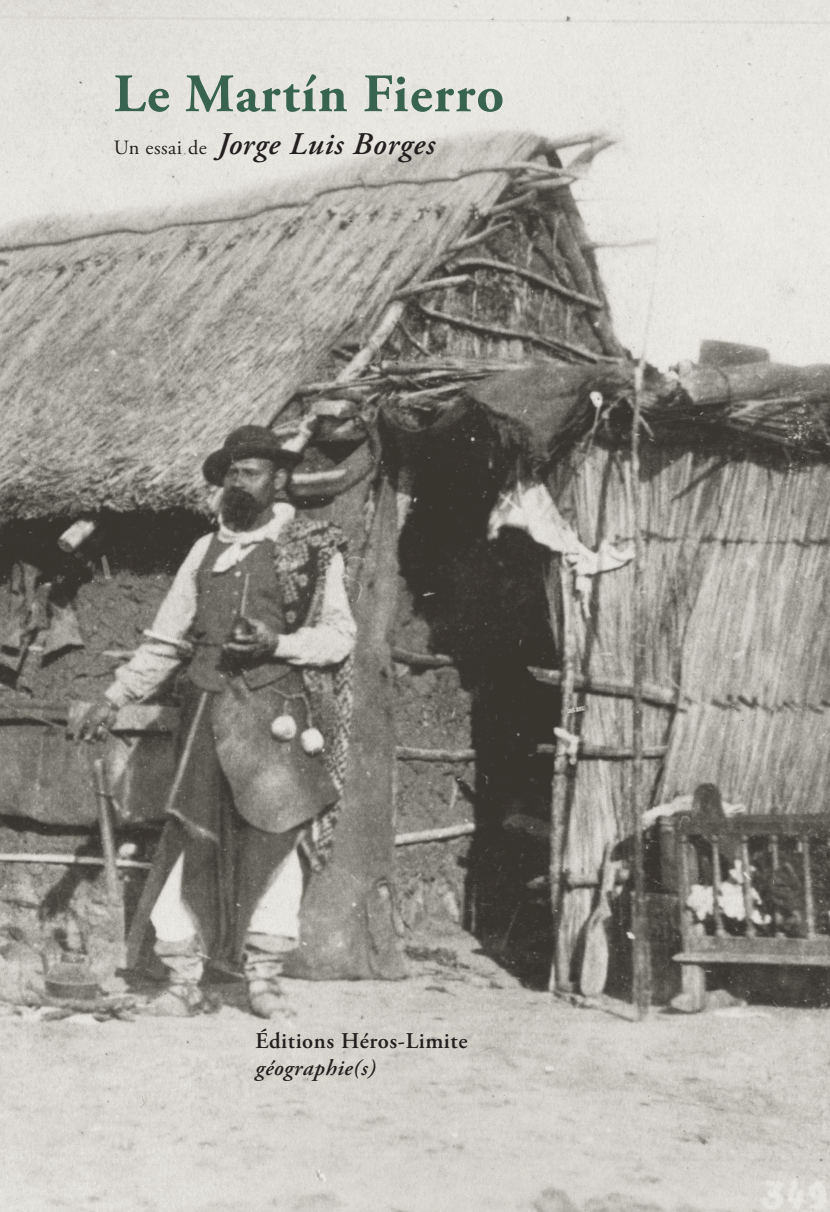
<style>
.page{position:relative;width:830px;height:1212px;background:#fff}
.page>*{position:absolute;margin:0;border:0;box-sizing:border-box;transform-origin:0 0}
.t1{font:700 54px "Adobe Garamond Pro";letter-spacing:.025em;color:#376350}
.t2{font:italic 600 31.5px "Adobe Garamond Pro";letter-spacing:.025em;color:#231f20}
.t3{font:600 22.5px "Adobe Garamond Pro";letter-spacing:.025em;color:#231f20}
.t4{font:italic 600 22.5px "Adobe Garamond Pro";letter-spacing:.025em;color:#231f20}
.s1{font-weight:400;font-style:normal;font-size:20.25px}
</style>
<div class="page">
<img style="left:0;top:0;width:829px;height:1212px">
<h1 class="t1" style="left:114px;top:63px;width:391px">Le Martín Fierro</h1>
<p class="t2" style="left:114px;top:126px;width:322px"><span class="s1">Un essai de</span> Jorge Luis Borges</p>
<p class="t3" style="left:255px;top:1028px;width:213px">éditions héros-Limite</p>
<p class="t4" style="left:255px;top:1055px;width:122px">géographie(s)</p>
</div>
